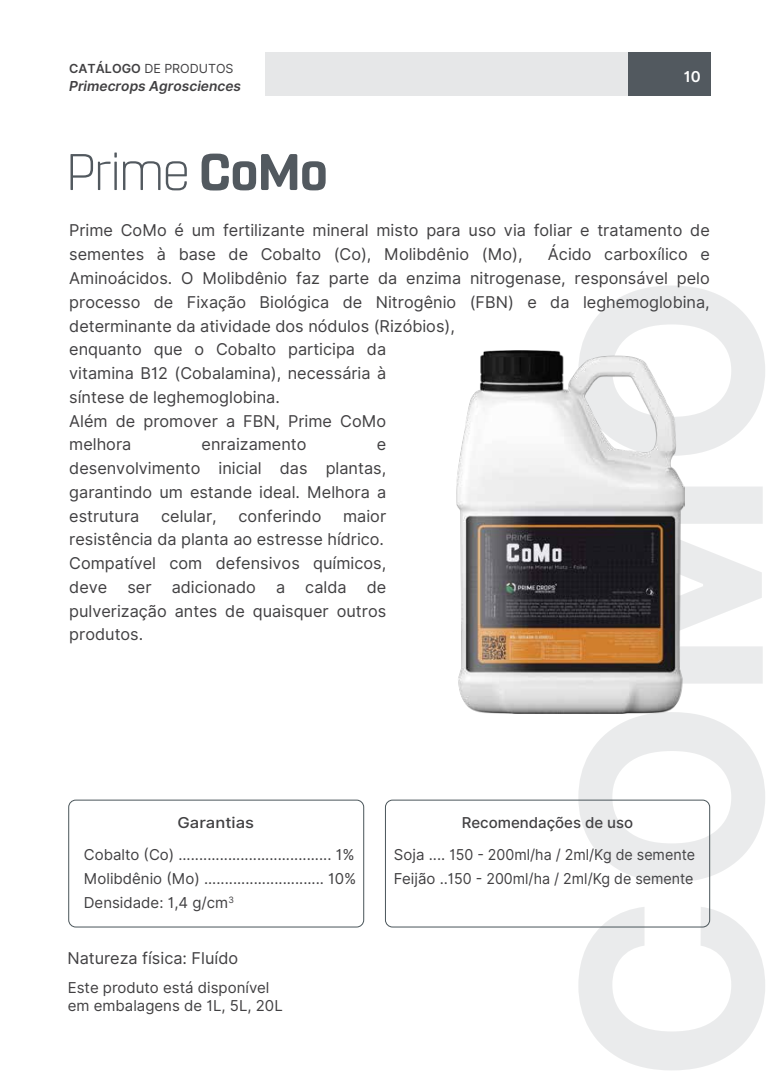
<style>
.page{position:relative;width:780px;height:1088px;background:#fff}
.page>*{position:absolute;margin:0;border:0;box-sizing:border-box;transform-origin:0 0}
.t1{font:300 51.25px "Rohn Rounded";color:#52595f}
.t2{font:16.25px/23.8px "Inter";color:#414042}
.t3{font:15px/23.8px "Inter";color:#414042}
.t4{font:500 15px "Inter";color:#414042}
.t5{font:500 15px "Inter";color:#414042;scale:1.11 1}
.t6{font:600 15px "Inter";color:#fff}
.t7{font:italic 600 13.75px "Inter";color:#414042}
.t8{font:12.5px "Inter";color:#414042}
.s1{font-weight:600}
.s2{font-weight:700}
</style>
<div class="page">
<div style="left:265px;top:53px;width:364px;height:43px;background:#e6e7e8"></div>
<div style="left:628px;top:53px;width:82px;height:43px;background:#52595f"></div>
<div style="left:68px;top:800px;width:296px;height:127px;border:1px solid #4a555a;border-radius:7px"></div>
<div style="left:385px;top:800px;width:325px;height:127px;border:1px solid #4a555a;border-radius:7px"></div>
<svg style="left:578px;top:907px;width:187px;height:163px"></svg>
<svg style="left:578px;top:713px;width:187px;height:169px"></svg>
<svg style="left:685px;top:487px;width:77px;height:197px;fill:#eaebec"></svg>
<svg style="left:581px;top:286px;width:184px;height:169px"></svg>
<img style="left:456px;top:350px;width:229px;height:363px">
<p class="t8" style="left:69px;top:60px;width:166px"><span class="s1">CATÁLOGO</span> DE PRODUTOS</p>
<p class="t7" style="left:69px;top:76px;width:173px">Primecrops Agrosciences</p>
<p class="t6" style="left:683px;top:66px;width:18px">10</p>
<h1 class="t1" style="left:67px;top:143px;width:262px">Prime <span class="s2">CoMo</span></h1>
<p class="t2" style="left:69px;top:219px;width:642px">Prime CoMo é um fertilizante mineral misto para uso via foliar e tratamento de sementes à base de Cobalto (Co), Molibdênio (Mo),</p>
<p class="t2" style="left:69px;top:243px;width:642px;text-indent:478px">Ácido carboxílico e Aminoácidos. O Molibdênio faz parte da enzima nitrogenase, responsável pelo processo de Fixação Biológica de Nitrogênio (FBN) e da leghemoglobina, determinante da atividade dos nódulos (Rizóbios),<br>enquanto que o Cobalto participa da<br>vitamina B12 (Cobalamina), necessária à<br>síntese de leghemoglobina.<br>Além de promover a FBN, Prime CoMo<br>melhora</p>
<p class="t2" style="left:202px;top:433px;width:106px">enraizamento</p>
<p class="t2" style="left:69px;top:433px;width:318px;text-align:justify;text-indent:307px">e desenvolvimento inicial das plantas, garantindo um estande ideal. Melhora a estrutura</p>
<p class="t2" style="left:161px;top:504px;width:57px">celular,</p>
<p class="t2" style="left:238px;top:504px;width:84px">conferindo</p>
<p class="t2" style="left:69px;top:504px;width:318px;text-indent:274px">maior resistência da planta ao estresse hídrico.<br>Compatível com defensivos químicos, deve ser adicionado a calda de pulverização antes de quaisquer outros produtos.</p>
<p class="t5" style="left:177px;top:812px;width:71px">Garantias</p>
<p class="t4" style="left:462px;top:812px;width:173px">Recomendações de uso</p>
<p class="t3" style="left:394px;top:843px;width:302px">Soja .... 150 - 200ml/ha / 2ml/Kg de semente<br>Feijão ..150 - 200ml/ha / 2ml/Kg de semente</p>
<p class="t3" style="left:84px;top:843px;width:274px">Cobalto (Co) ..................................... 1%<br>Molibdênio (Mo) ............................. 10%<br>Densidade: 1,4 g/cm<sup>3</sup></p>
<p class="t2" style="left:67px;top:947px;width:172px">Natureza física: Fluído</p>
<p class="t3" style="left:68px;top:978px;width:216px;line-height:18px">Este produto está disponível em embalagens de 1L, 5L, 20L</p>
</div>
